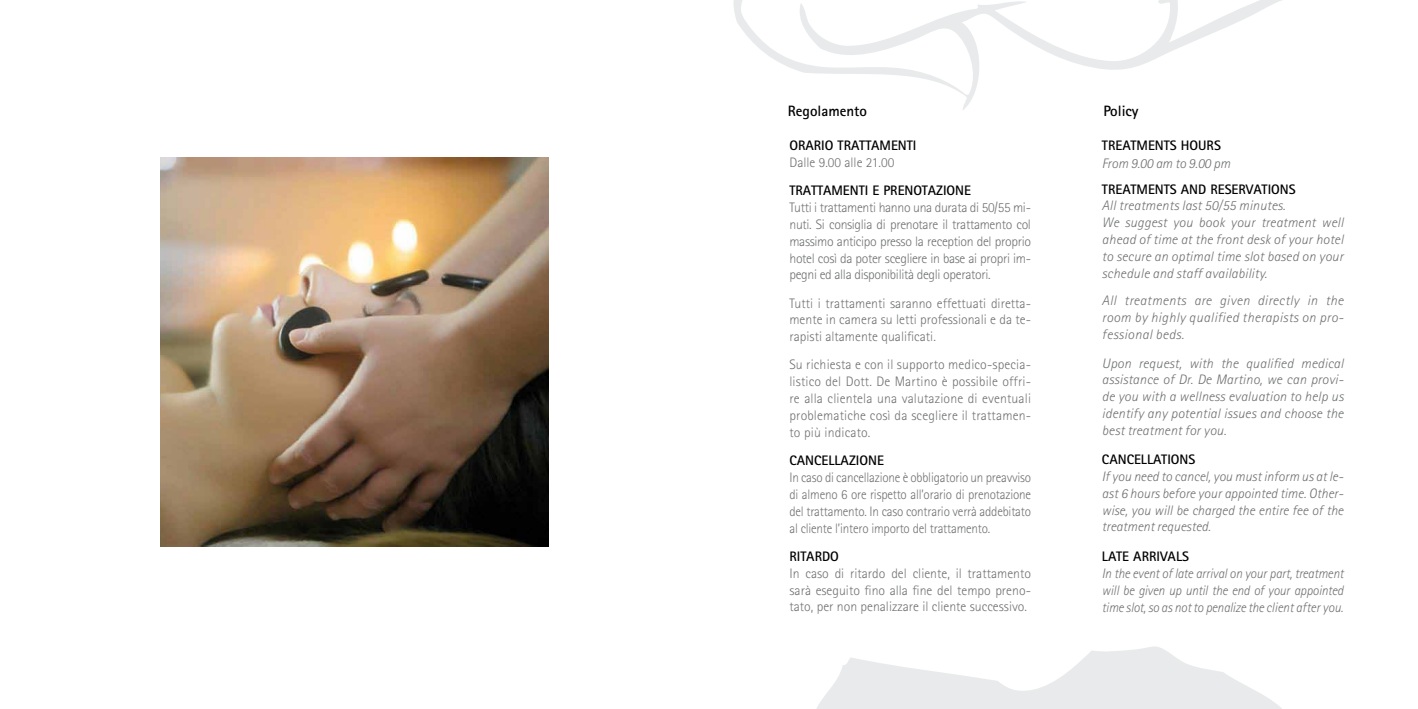
<style>
.page{position:relative;width:1418px;height:709px;background:#fff}
.page>*{position:absolute;margin:0;border:0;box-sizing:border-box;transform-origin:0 0}
.t1{font:700 15px "Rotis Sans Serif";color:#000}
.t2{font:300 13.75px/16.9px "Rotis Sans Serif";color:#707172;text-align:justify}
.t3{font:italic 300 13.75px/16.9px "Rotis Sans Serif";letter-spacing:.01em;color:#707172;text-align:justify}
.t4{font:300 13.75px/16.9px "Rotis Sans Serif";color:#707172;text-align:justify;scale:.95 1}
.t5{font:700 13.75px "Rotis Sans Serif";color:#000}
.t6{font:italic 300 13.75px/16.9px "Rotis Sans Serif";letter-spacing:.01em;color:#707172;text-align:justify;scale:.95 1}
</style>
<div class="page">
<svg style="left:733px;top:0;width:549px;height:110px"></svg>
<svg style="left:816px;top:646px;width:466px;height:63px"></svg>
<img style="left:160px;top:157px;width:389px;height:389px">
<p class="t1" style="left:788px;top:101px;width:81px">Regolamento</p>
<p class="t5" style="left:789px;top:137px;width:129px">ORARIO TRATTAMENTI</p>
<p class="t2" style="left:789px;top:154px;width:106px">Dalle 9.00 alle 21.00</p>
<p class="t5" style="left:789px;top:182px;width:183px">TRATTAMENTI E PRENOTAZIONE</p>
<p class="t2" style="left:789px;top:199px;width:243px">Tutti i trattamenti hanno una durata di 50/55 mi&shy;nuti. Si consiglia di prenotare il trattamento col massimo anticipo presso la reception del proprio hotel così da poter scegliere in base ai propri im&shy;pegni ed alla disponibilità degli operatori.</p>
<p class="t2" style="left:789px;top:294px;width:243px">Tutti i trattamenti saranno effettuati diretta&shy;mente in camera su letti professionali e da te&shy;rapisti altamente qualificati.</p>
<p class="t2" style="left:789px;top:356px;width:243px">Su richiesta e con il supporto medico-specia&shy;listico del Dott. De Martino è possibile offri&shy;re alla clientela una valutazione di eventuali problematiche così da scegliere il trattamen&shy;to più indicato.</p>
<p class="t5" style="left:789px;top:452px;width:96px">CANCELLAZIONE</p>
<p class="t4" style="left:789px;top:469px;width:256px">In caso di cancellazione è obbligatorio un preavviso di almeno 6 ore rispetto all’orario di prenotazione del trattamento. In caso contrario verrà addebitato al cliente l’intero importo del trattamento.</p>
<p class="t5" style="left:789px;top:547px;width:51px">RITARDO</p>
<p class="t2" style="left:789px;top:564px;width:243px">In caso di ritardo del cliente, il trattamento sarà eseguito fino alla fine del tempo preno&shy;tato, per non penalizzare il cliente successivo.</p>
<p class="t1" style="left:1103px;top:101px;width:37px">Policy</p>
<p class="t5" style="left:1101px;top:137px;width:120px">TREATMENTS HOURS</p>
<p class="t3" style="left:1101px;top:155px;width:130px">From 9.00 am to 9.00 pm</p>
<p class="t5" style="left:1101px;top:181px;width:195px">TREATMENTS AND RESERVATIONS</p>
<p class="t3" style="left:1101px;top:197px;width:243px;text-align:left">All treatments last 50/55 minutes.<br>We suggest you book your treatment well ahead of time at the front desk of your hotel to secure an optimal time slot based on your schedule and staff availability.</p>
<p class="t3" style="left:1101px;top:292px;width:243px">All treatments are given directly in the room by highly qualified therapists on pro&shy;fessional beds.</p>
<p class="t3" style="left:1101px;top:355px;width:243px">Upon request, with the qualified medical assistance of Dr. De Martino, we can provi&shy;de you with a wellness evaluation to help us identify any potential issues and choose the best treatment for you.</p>
<p class="t5" style="left:1101px;top:450px;width:95px">CANCELLATIONS</p>
<p class="t3" style="left:1101px;top:468px;width:243px">If you need to cancel, you must inform us at le&shy;ast 6 hours before your appointed time. Other&shy;wise, you will be charged the entire fee of the treatment requested.</p>
<p class="t5" style="left:1101px;top:548px;width:89px">LATE ARRIVALS</p>
<p class="t6" style="left:1101px;top:565px;width:256px">In the event of late arrival on your part, treatment will be given up until the end of your appointed time slot, so as not to penalize the client after you.</p>
</div>
